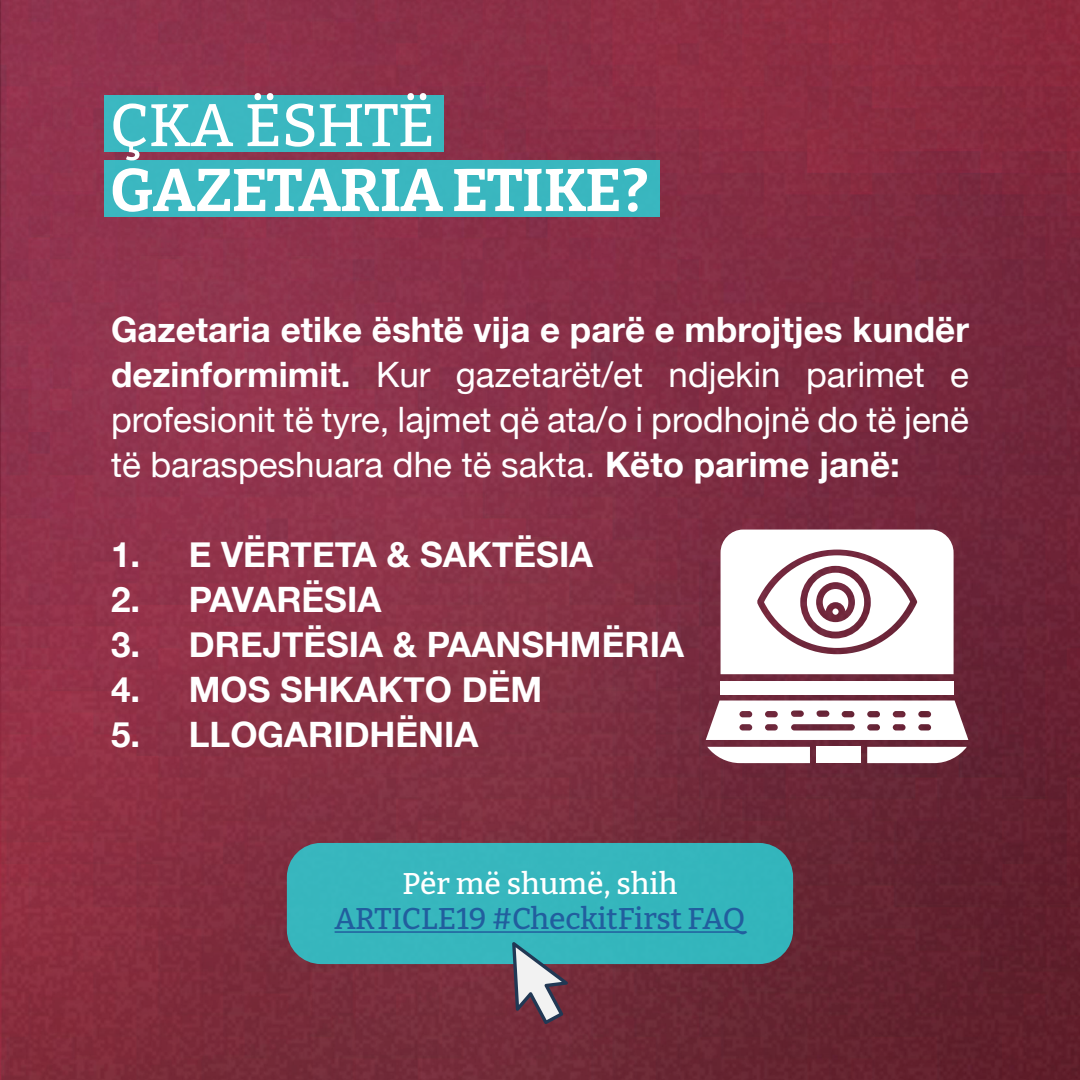
<style>
.page{position:relative;width:1080px;height:1080px;background:#fff}
.page>*{position:absolute;margin:0;border:0;box-sizing:border-box;transform-origin:0 0}
.t1{font:700 60px "Bitter";letter-spacing:-.02em;color:#fff}
.t2{font:500 60px "Bitter";letter-spacing:-.01em;color:#fff}
.t3{font:35px/45px "Helvetica Neue";color:#fff;text-align:justify}
.t4{font:700 35px "Helvetica Neue";color:#fff}
.t5{font:500 30px "Bitter";color:#215e9e}
.t6{font:500 30px "Bitter";color:#fff}
.s1{font-weight:700}
</style>
<div class="page">
<img style="left:0;top:0;width:1080px;height:1080px">
<div style="left:104px;top:96px;width:340px;height:56px;background:#3bb7c0"></div>
<div style="left:104px;top:160px;width:556px;height:56px;background:#3ab7c0"></div>
<div style="left:287px;top:843px;width:506px;height:121px;background:#36b6bd;border-radius:34px"></div>
<hr style="left:335px;top:931px;width:410px;height:2px;background:#215e9e">
<svg style="left:512px;top:942px;width:56px;height:82px"></svg>
<div style="left:721px;top:681px;width:233px;height:13px;background:#fff"></div>
<div style="left:816px;top:747px;width:45px;height:16px;background:#fff"></div>
<svg style="left:707px;top:747px;width:103px;height:16px"></svg>
<svg style="left:706px;top:701px;width:262px;height:39px"></svg>
<svg style="left:867px;top:747px;width:100px;height:16px"></svg>
<svg style="left:721px;top:530px;width:233px;height:144px"></svg>
<h1 class="t2" style="left:110px;top:80px;width:326px">ÇKA ËSHTË</h1>
<h1 class="t1" style="left:110px;top:141px;width:540px">GAZETARIA ETIKE?</h1>
<p class="t3" style="left:111px;top:309px;width:860px"><span class="s1">Gazetaria etike është vija e parë e mbrojtjes kundër dezinformimit.</span> Kur gazetarët/et ndjekin parimet e profesionit të tyre, lajmet që ata/o i prodhojnë do të jenë të baraspeshuara dhe të sakta. <span class="s1">Këto parime janë:</span></p>
<p class="t4" style="left:111px;top:527px;width:484px">1. E VËRTETA &amp; SAKTËSIA</p>
<p class="t4" style="left:111px;top:572px;width:272px">2. PAVARËSIA</p>
<p class="t4" style="left:111px;top:617px;width:574px">3. DREJTËSIA &amp; PAANSHMËRIA</p>
<p class="t4" style="left:111px;top:662px;width:433px">4. MOS SHKAKTO DËM</p>
<p class="t4" style="left:111px;top:707px;width:369px">5. LLOGARIDHËNIA</p>
<p class="t6" style="left:402px;top:861px;width:277px">Për më shumë, shih</p>
<p class="t5" style="left:335px;top:896px;width:412px">ARTICLE19 #CheckitFirst FAQ</p>
</div>
